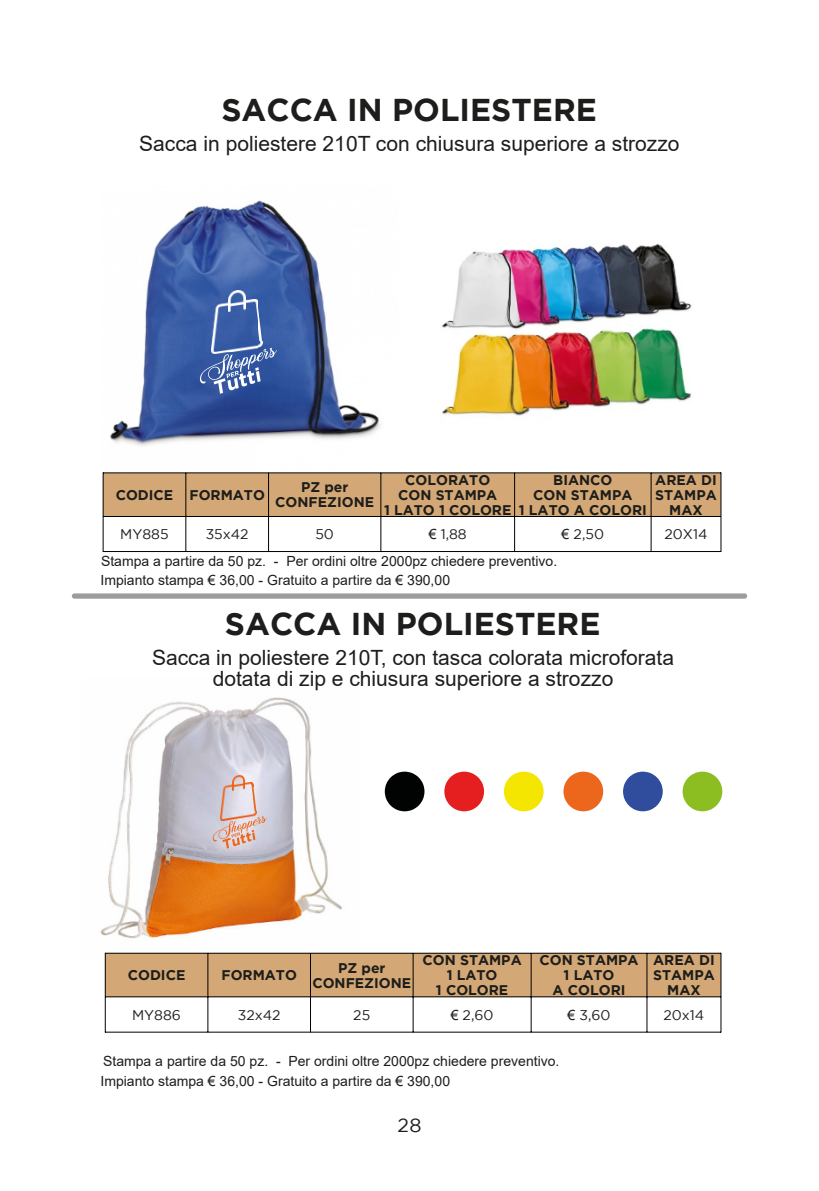
<style>
.page{position:relative;width:819px;height:1191px;background:#fff}
.page>*{position:absolute;margin:0;border:0;box-sizing:border-box;transform-origin:0 0}
.t1{font:700 31.5px "Gotham";color:#1d1d1b}
.t2{font:21px/21.7px "Arial";color:#1d1d1b;text-align:center}
.t3{font:19.25px "Gotham";color:#1d1d1b}
.t4{font:14px "Arial";color:#1d1d1b}
.t5{font:700 14px/14.9px "Gotham";color:#1d1d1b;text-align:center}
.t6{font:14px "Gotham";color:#1d1d1b}
.s1{font-family:"Arial"}
</style>
<div class="page">
<img style="left:102px;top:200px;width:280px;height:332px">
<img style="left:442px;top:243px;width:250px;height:173px">
<div style="left:72px;top:593px;width:675px;height:5px;background:#9d9c9c;border-radius:3px"></div>
<img style="left:100px;top:697px;width:242px;height:260px">
<div style="left:105px;top:953px;width:616px;height:43px;background:#d3a876"></div>
<hr style="left:105px;top:952px;width:1px;height:80px;background:#000">
<hr style="left:720px;top:952px;width:1px;height:80px;background:#000">
<hr style="left:207px;top:953px;width:1px;height:79px;background:#000">
<hr style="left:310px;top:953px;width:1px;height:79px;background:#000">
<hr style="left:412px;top:953px;width:1px;height:79px;background:#000">
<hr style="left:530px;top:953px;width:1px;height:79px;background:#000">
<hr style="left:646px;top:953px;width:1px;height:79px;background:#000">
<hr style="left:105px;top:952px;width:616px;height:1px;background:#000">
<hr style="left:105px;top:996px;width:616px;height:1px;background:#000">
<hr style="left:105px;top:1031px;width:616px;height:1px;background:#000">
<img style="left:385px;top:771px;width:39px;height:40px">
<img style="left:444px;top:771px;width:40px;height:40px">
<img style="left:504px;top:771px;width:39px;height:40px">
<img style="left:563px;top:771px;width:40px;height:40px">
<img style="left:623px;top:771px;width:39px;height:40px">
<img style="left:682px;top:771px;width:40px;height:40px">
<div style="left:103px;top:473px;width:618px;height:43px;background:#d3a876"></div>
<hr style="left:103px;top:472px;width:1px;height:80px;background:#000">
<hr style="left:720px;top:472px;width:1px;height:80px;background:#000">
<hr style="left:185px;top:473px;width:1px;height:78px;background:#000">
<hr style="left:268px;top:473px;width:1px;height:78px;background:#000">
<hr style="left:380px;top:473px;width:1px;height:78px;background:#000">
<hr style="left:514px;top:473px;width:1px;height:78px;background:#000">
<hr style="left:650px;top:473px;width:1px;height:78px;background:#000">
<hr style="left:103px;top:472px;width:618px;height:1px;background:#000">
<hr style="left:103px;top:516px;width:618px;height:1px;background:#000">
<hr style="left:103px;top:551px;width:618px;height:1px;background:#000">
<svg style="left:213px;top:775px;width:54px;height:73px;background:#dbc5c4"></svg>
<svg style="left:200px;top:289px;width:77px;height:105px;background:#5170af"></svg>
<p class="t1" style="left:221px;top:92px;width:377px">SACCA IN POLIESTERE</p>
<p class="t2" style="left:139px;top:132px;width:542px">Sacca in poliestere 210T con chiusura superiore a strozzo</p>
<p class="t5" style="left:116px;top:487px;width:151px">CODICE FORMATO</p>
<p class="t5" style="left:275px;top:479px;width:100px">PZ per<br>CONFEZIONE</p>
<p class="t5" style="left:384px;top:472px;width:129px">COLORATO<br>CON STAMPA<br>1 LATO 1 COLORE</p>
<p class="t5" style="left:519px;top:472px;width:129px">BIANCO<br>CON STAMPA<br>1 LATO A COLORI</p>
<p class="t5" style="left:655px;top:472px;width:63px">AREA DI<br>STAMPA<br>MAX</p>
<p class="t6" style="left:120px;top:526px;width:50px">MY885</p>
<p class="t6" style="left:206px;top:526px;width:44px">35x42</p>
<p class="t6" style="left:315px;top:526px;width:20px">50</p>
<p class="t6" style="left:428px;top:526px;width:40px"><span class="s1">€</span> 1,88</p>
<p class="t6" style="left:561px;top:526px;width:44px"><span class="s1">€</span> 2,50</p>
<p class="t6" style="left:664px;top:526px;width:44px">20X14</p>
<p class="t4" style="left:100px;top:570px;width:351px">Impianto stampa € 36,00 - Gratuito a partire da € 390,00</p>
<p class="t4" style="left:101px;top:551px;width:458px">Stampa a partire da 50 pz. - Per ordini oltre 2000pz chiedere preventivo.</p>
<p class="t1" style="left:225px;top:606px;width:377px">SACCA IN POLIESTERE</p>
<p class="t2" style="left:152px;top:646px;width:523px">Sacca in poliestere 210T, con tasca colorata microforata dotata di zip e chiusura superiore a strozzo</p>
<p class="t5" style="left:128px;top:967px;width:59px">CODICE</p>
<p class="t5" style="left:221px;top:967px;width:77px">FORMATO</p>
<p class="t5" style="left:312px;top:960px;width:100px">PZ per<br>CONFEZIONE</p>
<p class="t5" style="left:422px;top:952px;width:101px">CON STAMPA<br>1 LATO<br>1 COLORE</p>
<p class="t5" style="left:539px;top:952px;width:101px">CON STAMPA<br>1 LATO<br>A COLORI</p>
<p class="t5" style="left:653px;top:952px;width:63px">AREA DI<br>STAMPA<br>MAX</p>
<p class="t6" style="left:132px;top:1007px;width:50px">MY886</p>
<p class="t6" style="left:238px;top:1007px;width:44px">32x42</p>
<p class="t6" style="left:353px;top:1007px;width:18px">25</p>
<p class="t6" style="left:450px;top:1007px;width:44px"><span class="s1">€</span> 2,60</p>
<p class="t6" style="left:567px;top:1007px;width:45px"><span class="s1">€</span> 3,60</p>
<p class="t6" style="left:663px;top:1007px;width:42px">20x14</p>
<p class="t4" style="left:103px;top:1051px;width:458px">Stampa a partire da 50 pz. - Per ordini oltre 2000pz chiedere preventivo.</p>
<p class="t4" style="left:100px;top:1071px;width:351px">Impianto stampa € 36,00 - Gratuito a partire da € 390,00</p>
<p class="t3" style="left:397px;top:1114px;width:26px">28</p>
</div>
